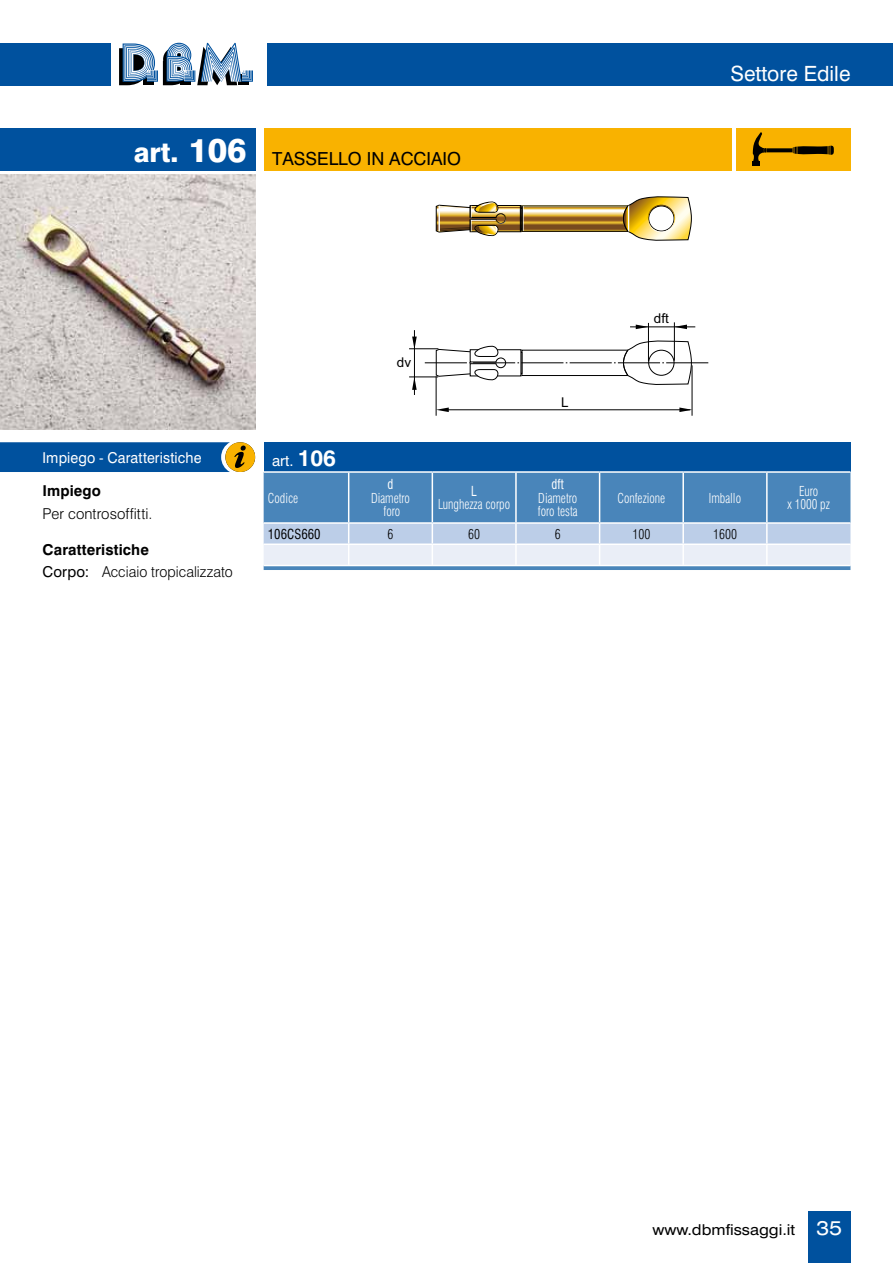
<style>
.page{position:relative;width:893px;height:1263px;background:#fff}
.page>*{position:absolute;margin:0;border:0;box-sizing:border-box;transform-origin:0 0}
.t1{font:800 27px "Swiss 721 BT";color:#fff}
.t2{font:21px "Swiss 721 BT";color:#fff}
.t3{font:expanded 19.5px "Swiss 721 BT";color:#fff}
.t4{font:18px "Swiss 721 BT";color:#000}
.t5{font:300 15px/22.5px "Swiss 721 BT";letter-spacing:.005em;color:#000;scale:.95 1}
.t6{font:15px "Swiss 721 BT";letter-spacing:.01em;color:#fff;scale:.95 1}
.t7{font:15px "Swiss 721 BT";color:#000;scale:1.1 1}
.t8{font:300 15px "Swiss 721 BT";letter-spacing:.005em;color:#000}
.t9{font:700 15px "Swiss 721 BT";letter-spacing:.005em;color:#000}
.t10{font:15px "Swiss 721 BT";letter-spacing:.01em;color:#fff}
.t11{font:300 condensed 13.5px/13.5px "Swiss 721 BT";color:#fff;text-align:center;scale:.9 1}
.t12{font:300 condensed 13.5px "Swiss 721 BT";color:#000;scale:.95 1}
.t13{font:condensed 13.5px "Swiss 721 BT";color:#000;scale:.95 1}
.t14{font:13.5px "Arial";color:#000}
.t15{font:condensed 13.5px "Swiss 721 BT";color:#fff;scale:.9 1}
.s1{font-size:33px}
.s2{font-weight:700;font-size:22.5px}
.s3{font-weight:700}
.s4{font-weight:400}
</style>
<div class="page">
<svg style="left:119px;top:43px;width:134px;height:42px"></svg>
<div style="left:808px;top:1212px;width:42px;height:51px;background:#00519e"></div>
<div style="left:0;top:43px;width:111px;height:42px;background:#00519e"></div>
<div style="left:268px;top:43px;width:624px;height:42px;background:#00519e"></div>
<div style="left:264px;top:128px;width:467px;height:42px;background:#f9b200"></div>
<div style="left:735px;top:128px;width:115px;height:42px;background:#f9b200"></div>
<svg style="left:752px;top:132px;width:14px;height:34px"></svg>
<svg style="left:766px;top:148px;width:26px;height:4px"></svg>
<svg style="left:792px;top:145px;width:41px;height:10px"></svg>
<img style="left:0;top:175px;width:255px;height:255px">
<div style="left:0;top:128px;width:255px;height:42px;background:#00519e"></div>
<svg style="left:0;top:442px;width:256px;height:30px;background:#1d5e93"></svg>
<div style="left:264px;top:442px;width:586px;height:30px;background:#00519e"></div>
<div style="left:264px;top:473px;width:586px;height:97px;background:#4985ba"></div>
<hr style="left:264px;top:471px;width:168px;height:2px;background:#fff">
<hr style="left:348px;top:473px;width:1px;height:49px;background:#fff">
<hr style="left:432px;top:471px;width:84px;height:2px;background:#fff">
<hr style="left:431px;top:473px;width:2px;height:49px;background:#fff">
<hr style="left:516px;top:471px;width:83px;height:2px;background:#fff">
<hr style="left:515px;top:473px;width:1px;height:49px;background:#fff">
<hr style="left:599px;top:471px;width:84px;height:2px;background:#fff">
<hr style="left:599px;top:473px;width:1px;height:49px;background:#fff">
<hr style="left:683px;top:471px;width:83px;height:2px;background:#fff">
<hr style="left:682px;top:473px;width:2px;height:49px;background:#fff">
<hr style="left:766px;top:471px;width:84px;height:2px;background:#fff">
<hr style="left:766px;top:473px;width:1px;height:49px;background:#fff">
<hr style="left:264px;top:522px;width:168px;height:2px;background:#fff">
<hr style="left:432px;top:522px;width:84px;height:2px;background:#fff">
<hr style="left:516px;top:522px;width:83px;height:2px;background:#fff">
<hr style="left:599px;top:522px;width:84px;height:2px;background:#fff">
<hr style="left:683px;top:522px;width:83px;height:2px;background:#fff">
<hr style="left:766px;top:522px;width:84px;height:2px;background:#fff">
<svg style="left:264px;top:523px;width:586px;height:42px;background:#d6e0f0"></svg>
<hr style="left:264px;top:565px;width:586px;height:1px;background:#fff">
<hr style="left:414px;top:330px;width:1px;height:65px;background:#000">
<svg style="left:679px;top:408px;width:12px;height:4px"></svg>
<svg style="left:437px;top:408px;width:12px;height:4px"></svg>
<hr style="left:436px;top:376px;width:1px;height:40px;background:#000">
<hr style="left:691px;top:365px;width:1px;height:51px;background:#000">
<hr style="left:445px;top:410px;width:245px;height:1px;background:#000">
<svg style="left:523px;top:208px;width:99px;height:21px;background:#bc9652"></svg>
<svg style="left:622px;top:196px;width:69px;height:45px"></svg>
<svg style="left:436px;top:201px;width:87px;height:35px"></svg>
<svg style="left:635px;top:325px;width:13px;height:4px"></svg>
<svg style="left:675px;top:325px;width:12px;height:4px"></svg>
<hr style="left:648px;top:323px;width:1px;height:38px;background:#000">
<hr style="left:674px;top:322px;width:1px;height:39px;background:#000">
<hr style="left:630px;top:327px;width:65px;height:1px;background:#000">
<svg style="left:409px;top:337px;width:299px;height:53px"></svg>
<h1 class="t1" style="left:134px;top:142px;width:114px">art. <span class="s1">106</span></h1>
<h3 class="t4" style="left:272px;top:152px;width:190px">TASSELLO IN ACCIAIO</h3>
<p class="t14" style="left:397px;top:355px;width:16px">dv</p>
<h2 class="t2" style="left:730px;top:66px;width:122px">Settore Edile</h2>
<p class="t14" style="left:561px;top:395px;width:9px">L</p>
<p class="t14" style="left:654px;top:310px;width:17px">dft</p>
<p class="t6" style="left:43px;top:452px;width:169px">Impiego - Caratteristiche</p>
<p class="t10" style="left:272px;top:455px;width:65px">art. <span class="s2">106</span></p>
<p class="t11" style="left:268px;top:492px;width:35px">Codice</p>
<p class="t15" style="left:551px;top:477px;width:15px">dft</p>
<p class="t11" style="left:538px;top:492px;width:46px;text-align:left">Diametro foro testa</p>
<p class="t11" style="left:617px;top:492px;width:55px">Confezione</p>
<p class="t11" style="left:708px;top:492px;width:37px">Imballo</p>
<p class="t11" style="left:787px;top:485px;width:49px">Euro<br>x 1000 pz</p>
<p class="t15" style="left:387px;top:477px;width:8px">d</p>
<p class="t11" style="left:371px;top:492px;width:45px">Diametro foro</p>
<p class="t9" style="left:43px;top:482px;width:60px">Impiego</p>
<p class="t8" style="left:43px;top:508px;width:111px">Per controsoffitti.</p>
<p class="t5" style="left:43px;top:540px;width:202px"><span class="s3">Caratteristiche<br></span><span class="s4">Corpo:</span> Acciaio tropicalizzato</p>
<p class="t15" style="left:471px;top:483px;width:8px">L</p>
<p class="t11" style="left:438px;top:499px;width:82px">Lunghezza corpo</p>
<p class="t13" style="left:268px;top:526px;width:57px">106CS660</p>
<p class="t12" style="left:387px;top:529px;width:8px">6</p>
<p class="t12" style="left:468px;top:529px;width:14px">60</p>
<p class="t12" style="left:554px;top:529px;width:8px">6</p>
<p class="t12" style="left:632px;top:529px;width:20px">100</p>
<p class="t12" style="left:713px;top:529px;width:27px">1600</p>
<p class="t7" style="left:652px;top:1224px;width:131px">www.dbmfissaggi.it</p>
<h3 class="t3" style="left:816px;top:1221px;width:28px">35</h3>
</div>
